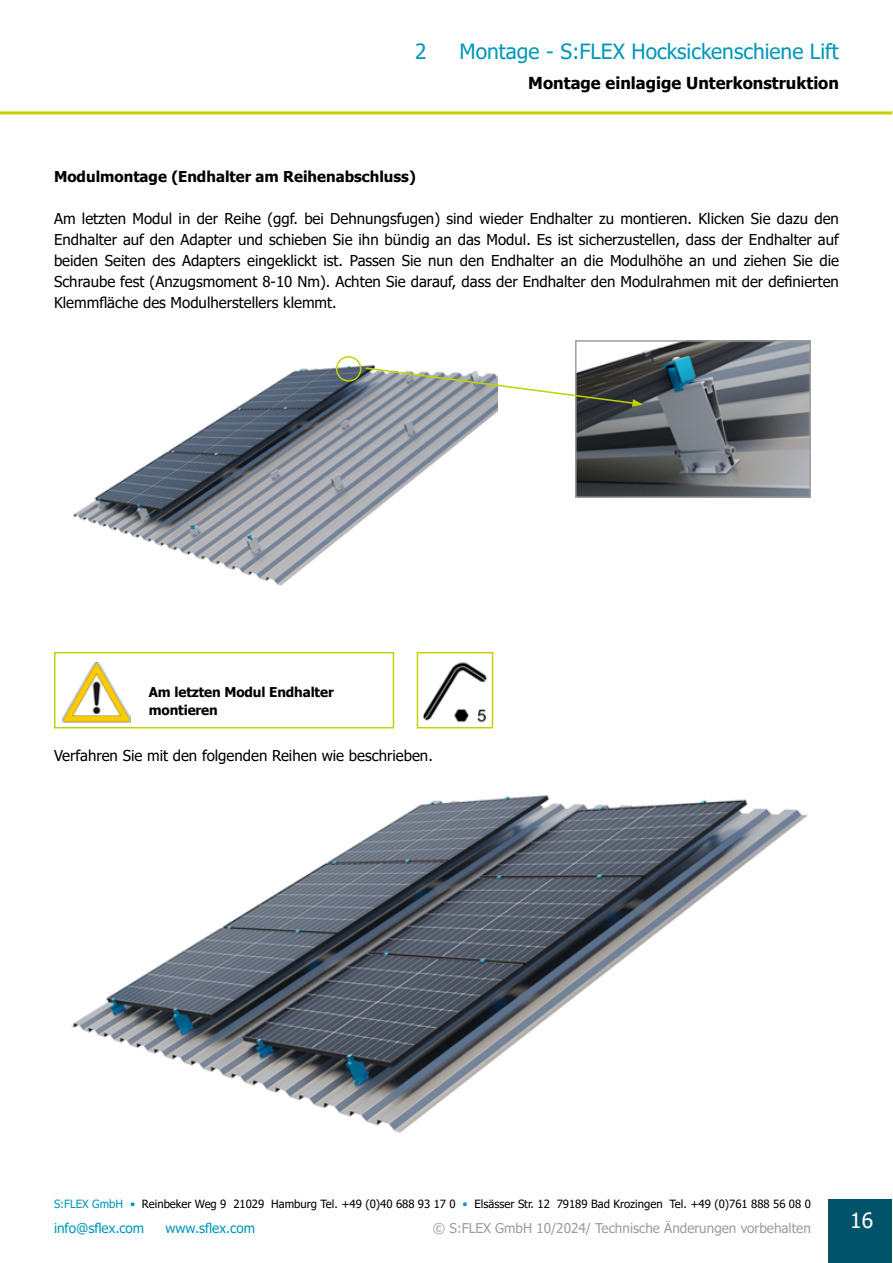
<style>
.page{position:relative;width:893px;height:1263px;background:#fff}
.page>*{position:absolute;margin:0;border:0;box-sizing:border-box;transform-origin:0 0}
.t1{font:21px "Tahoma";color:#0097ba}
.t2{font:21px "Tahoma";color:#fff}
.t3{font:700 16.5px "Tahoma";color:#000}
.t4{font:15px/21px "Tahoma";color:#000;text-align:justify}
.t5{font:700 15px "Tahoma";color:#000}
.t6{font:13.5px "Tahoma";color:#9d9d9c}
.t7{font:700 13.5px/18px "Tahoma";letter-spacing:-.01em;color:#000}
.t8{font:13.5px "Tahoma";color:#0097ba}
.t9{font:11.4px "Tahoma";color:#000}
.s1{color:#0097ba}
</style>
<div class="page">
<div style="left:828px;top:1199px;width:64px;height:64px;background:#005368"></div>
<hr style="left:0;top:111px;width:892px;height:3px;background:#c3d200">
<img style="left:54px;top:723px;width:754px;height:410px">
<img style="left:73px;top:356px;width:424px;height:230px">
<div style="left:54px;top:652px;width:340px;height:76px;border:2px solid #c3d200"></div>
<img style="left:63px;top:662px;width:68px;height:60px">
<img style="left:578px;top:343px;width:230px;height:152px">
<div style="left:575px;top:340px;width:236px;height:158px;border:2px solid #9d9d9c"></div>
<svg style="left:364px;top:366px;width:279px;height:41px"></svg>
<div style="left:336px;top:356px;width:25px;height:26px;border:2px solid #c3d200;border-radius:50%"></div>
<img style="left:417px;top:651px;width:76px;height:74px">
<div style="left:417px;top:652px;width:76px;height:76px;border:2px solid #c3d200"></div>
<h1 class="t1" style="left:415px;top:37px;width:13px">2</h1>
<h1 class="t1" style="left:460px;top:37px;width:381px">Montage - S:FLEX Hocksickenschiene Lift</h1>
<p class="t3" style="left:528px;top:72px;width:312px">Montage einlagige Unterkonstruktion</p>
<p class="t5" style="left:54px;top:166px;width:363px">Modulmontage (Endhalter am Reihenabschluss)</p>
<p class="t4" style="left:54px;top:208px;width:786px">Am letzten Modul in der Reihe (ggf. bei Dehnungsfugen) sind wieder Endhalter zu montieren. Klicken Sie dazu den Endhalter auf den Adapter und schieben Sie ihn bündig an das Modul. Es ist sicherzustellen, dass der Endhalter auf beiden Seiten des Adapters eingeklickt ist. Passen Sie nun den Endhalter an die Modulhöhe an und ziehen Sie die Schraube fest (Anzugsmoment 8-10 Nm). Achten Sie darauf, dass der Endhalter den Modulrahmen mit der definierten Klemmfläche des Modulherstellers klemmt.</p>
<p class="t7" style="left:149px;top:684px;width:187px">Am letzten Modul Endhalter montieren</p>
<p class="t4" style="left:54px;top:746px;width:380px">Verfahren Sie mit den folgenden Reihen wie beschrieben.</p>
<p class="t9" style="left:54px;top:1196px;width:758px"><span class="s1">S:FLEX GmbH •</span> Reinbeker Weg 9 21029 Hamburg Tel. +49 (0)40 688 93 17 0 <span class="s1">•</span> Elsässer Str. 12 79189 Bad Krozingen Tel. +49 (0)761 888 56 08 0</p>
<p class="t8" style="left:54px;top:1219px;width:92px">info@sflex.com</p>
<p class="t8" style="left:165px;top:1219px;width:91px">www.sflex.com</p>
<p class="t6" style="left:433px;top:1219px;width:380px">© S:FLEX GmbH 10/2024/ Technische Änderungen vorbehalten</p>
<h1 class="t2" style="left:850px;top:1206px;width:24px">16</h1>
</div>
